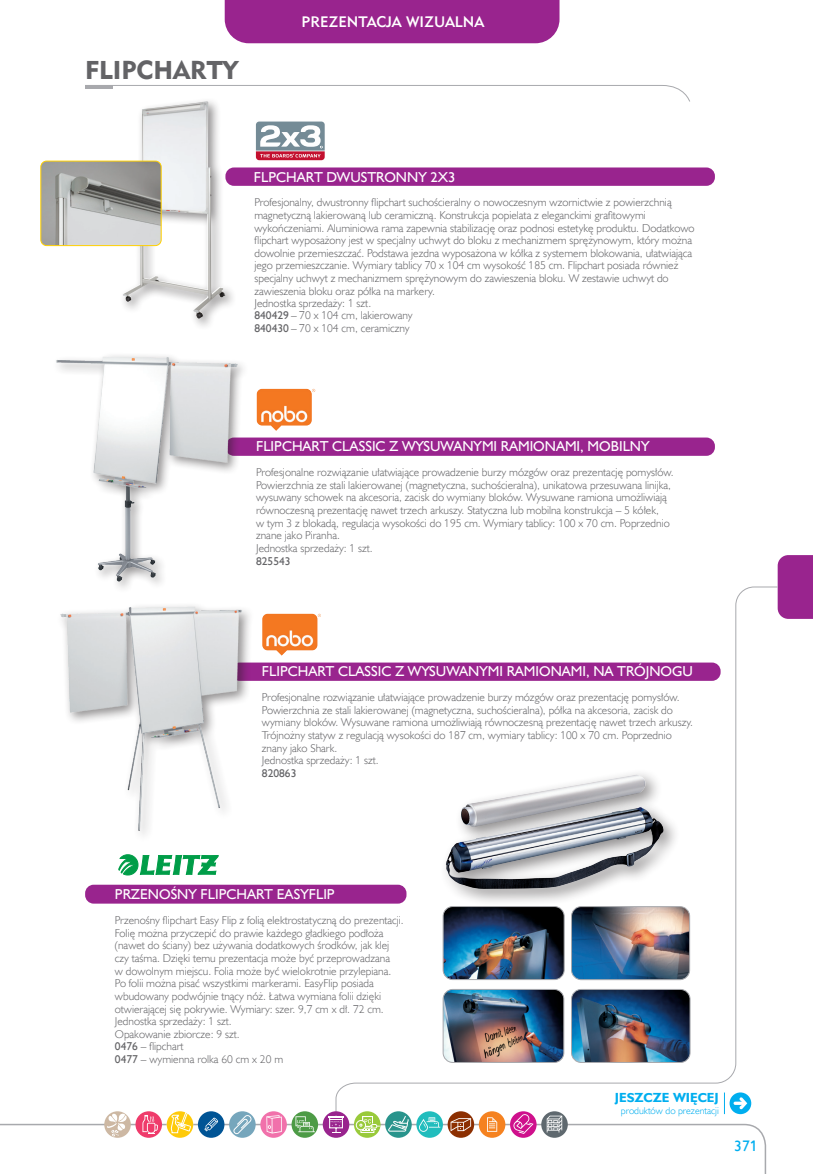
<style>
.page{position:relative;width:813px;height:1174px;background:#fff}
.page>*{position:absolute;margin:0;border:0;box-sizing:border-box;transform-origin:0 0}
.Rozdziały_nie_do_spisu{font:25.65px "Geometric 415 Blk EU";color:#636366}
.t1{font:15.3px "Humanst 521 EU";color:#00aeef}
.t2{font:15.15px "Geometric 415 Md EU";color:#fff}
.opis_produktów{font:14.4px "Humanst 521 EU";color:#fff}
.Nazwa_modułu_A{font:14.4px "Humanst 521 EU";color:#fff}
.t3{font:700 13.2px "Humanst 521 EU";color:#00aeef}
.opis_produktów-2{font:11.4px/12.6px "Humanst 521 Lt EU";color:#636366}
.opis_produktów-3{font:11.4px "Humanst 521 EU";color:#636366}
.t4{font:9.9px "Humanst 521 Lt EU";color:#00aeef}
.s1{font-family:"Humanst 521 EU"}
</style>
<div class="page">
<div style="left:224px;top:0;width:335px;height:43px;background:#99248e"></div>
<svg style="left:85px;top:85px;width:605px;height:17px"></svg>
<hr style="left:85px;top:86px;width:28px;height:3px;background:#a8a9ad">
<svg style="left:0;top:1123px;width:766px;height:51px"></svg>
<div style="left:777px;top:555px;width:35px;height:64px;background:#99248e"></div>
<svg style="left:335px;top:586px;width:443px;height:529px"></svg>
<div style="left:416px;top:1111px;width:26px;height:26px;background:#21bdbd;border-radius:50%"></div>
<svg style="left:419px;top:1117px;width:21px;height:14px"></svg>
<div style="left:510px;top:1111px;width:26px;height:26px;background:#cf108c;border-radius:50%"></div>
<svg style="left:513px;top:1114px;width:20px;height:20px"></svg>
<div style="left:478px;top:1111px;width:27px;height:26px;background:#f58220;border-radius:50%"></div>
<svg style="left:487px;top:1117px;width:10px;height:14px"></svg>
<svg style="left:447px;top:1111px;width:27px;height:26px"></svg>
<svg style="left:450px;top:1118px;width:21px;height:13px"></svg>
<div style="left:354px;top:1111px;width:26px;height:26px;background:#99ca3b;border-radius:50%"></div>
<div style="left:355px;top:1120px;width:11px;height:10px;border:1px solid #fff;border-radius:50%"></div>
<svg style="left:359px;top:1115px;width:21px;height:18px"></svg>
<div style="left:322px;top:1111px;width:27px;height:26px;background:#99248e;border-radius:50%"></div>
<svg style="left:328px;top:1115px;width:15px;height:18px"></svg>
<svg style="left:291px;top:1111px;width:27px;height:26px"></svg>
<svg style="left:295px;top:1116px;width:20px;height:16px"></svg>
<svg style="left:260px;top:1111px;width:27px;height:26px"></svg>
<svg style="left:266px;top:1115px;width:15px;height:18px"></svg>
<div style="left:229px;top:1111px;width:26px;height:26px;background:#76a6bc;border-radius:50%"></div>
<svg style="left:233px;top:1114px;width:19px;height:20px"></svg>
<div style="left:198px;top:1111px;width:26px;height:26px;background:#005495;border-radius:50%"></div>
<svg style="left:204px;top:1117px;width:14px;height:14px"></svg>
<svg style="left:385px;top:1111px;width:26px;height:26px"></svg>
<svg style="left:388px;top:1115px;width:20px;height:16px"></svg>
<div style="left:541px;top:1111px;width:26px;height:26px;background:#5f696f;border-radius:50%"></div>
<svg style="left:546px;top:1115px;width:16px;height:17px"></svg>
<svg style="left:167px;top:1111px;width:28px;height:33px"></svg>
<div style="left:135px;top:1111px;width:27px;height:26px;background:#ef3b6b;border-radius:50%"></div>
<svg style="left:142px;top:1115px;width:16px;height:18px"></svg>
<svg style="left:104px;top:1111px;width:27px;height:26px"></svg>
<svg style="left:107px;top:1113px;width:19px;height:23px"></svg>
<svg style="left:729px;top:1092px;width:21px;height:22px"></svg>
<svg style="left:733px;top:1097px;width:13px;height:12px"></svg>
<svg style="left:723px;top:1092px;width:1px;height:22px"></svg>
<div style="left:225px;top:437px;width:489px;height:19px;background:#99248e;border-radius:9px"></div>
<img style="left:256px;top:389px;width:59px;height:42px">
<div style="left:225px;top:167px;width:489px;height:19px;background:#99248e;border-radius:9px"></div>
<svg style="left:255px;top:121px;width:70px;height:40px"></svg>
<svg style="left:256px;top:122px;width:68px;height:38px"></svg>
<div style="left:118px;top:97px;width:120px;height:234px;background:#231f20;opacity:.5"></div>
<img style="left:122px;top:101px;width:103px;height:218px">
<img style="left:41px;top:161px;width:120px;height:85px">
<div style="left:41px;top:161px;width:120px;height:85px;border:1px solid #ffd000;border-radius:6px"></div>
<div style="left:231px;top:662px;width:489px;height:19px;background:#99248e;border-radius:9px"></div>
<img style="left:262px;top:613px;width:59px;height:43px">
<div style="left:52px;top:352px;width:197px;height:242px;background:#fff"></div>
<img style="left:56px;top:355px;width:184px;height:230px">
<img style="left:443px;top:907px;width:121px;height:72px">
<div style="left:442px;top:906px;width:122px;height:74px;border:1px solid #a8a9ad;border-radius:10px"></div>
<img style="left:443px;top:989px;width:120px;height:73px">
<div style="left:442px;top:989px;width:122px;height:74px;border:1px solid #a8a9ad;border-radius:10px"></div>
<img style="left:571px;top:989px;width:118px;height:73px">
<div style="left:570px;top:989px;width:120px;height:74px;border:1px solid #a8a9ad;border-radius:10px"></div>
<img style="left:571px;top:906px;width:118px;height:73px">
<div style="left:570px;top:906px;width:119px;height:74px;border:1px solid #a8a9ad;border-radius:10px"></div>
<svg style="left:118px;top:854px;width:100px;height:22px"></svg>
<div style="left:85px;top:884px;width:321px;height:19px;background:#99248e;border-radius:9px"></div>
<div style="left:454px;top:768px;width:209px;height:76px;background:#231f20;opacity:.5"></div>
<img style="left:461px;top:774px;width:184px;height:27px">
<div style="left:439px;top:801px;width:241px;height:106px;background:#231f20;opacity:.5"></div>
<img style="left:445px;top:807px;width:218px;height:82px">
<div style="left:56px;top:602px;width:199px;height:241px;background:#231f20;opacity:.5"></div>
<img style="left:56px;top:603px;width:189px;height:231px">
<p class="Rozdziały_nie_do_spisu" style="left:85px;top:54px;width:155px">FLIPCHARTY</p>
<h3 class="t2" style="left:301px;top:12px;width:184px">PREZENTACJA WIZUALNA</h3>
<p class="Nazwa_modułu_A" style="left:254px;top:168px;width:203px">FLPCHART DWUSTRONNY 2X3</p>
<p class="opis_produktów-2" style="left:254px;top:196px;width:441px">Profesjonalny, dwustronny flipchart suchościeralny o nowoczesnym wzornictwie z powierzchnią magnetyczną lakierowaną lub ceramiczną. Konstrukcja popielata z eleganckimi grafitowymi wykończeniami. Aluminiowa rama zapewnia stabilizację oraz podnosi estetykę produktu. Dodatkowo flipchart wyposażony jest w specjalny uchwyt do bloku z mechanizmem sprężynowym, który można dowolnie przemieszczać. Podstawa jezdna wyposażona w kółka z systemem blokowania, ułatwiająca jego przemieszczanie. Wymiary tablicy 70 x 104 cm wysokość 185 cm. Flipchart posiada również specjalny uchwyt z mechanizmem sprężynowym do zawieszenia bloku. W zestawie uchwyt do zawieszenia bloku oraz półka na markery.</p>
<p class="opis_produktów-2" style="left:254px;top:297px;width:118px">Jednostka sprzedaży: 1 szt.</p>
<p class="opis_produktów-2" style="left:254px;top:309px;width:160px"><span class="s1">840429</span> – 70 x 104 cm, lakierowany</p>
<p class="opis_produktów-2" style="left:254px;top:322px;width:157px"><span class="s1">840430</span> – 70 x 104 cm, ceramiczny</p>
<p class="opis_produktów" style="left:256px;top:437px;width:395px">FLIPCHART CLASSIC Z WYSUWANYMI RAMIONAMI, MOBILNY</p>
<p class="opis_produktów-2" style="left:256px;top:466px;width:419px">Profesjonalne rozwiązanie ułatwiające prowadzenie burzy mózgów oraz prezentację pomysłów.<br>Powierzchnia ze stali lakierowanej (magnetyczna, suchościeralna), unikatowa przesuwana linijka, wysuwany schowek na akcesoria, zacisk do wymiany bloków. Wysuwane ramiona umożliwiają równoczesną prezentację nawet trzech arkuszy. Statyczna lub mobilna konstrukcja – 5 kółek,<br>w tym 3 z blokadą, regulacja wysokości do 195 cm. Wymiary tablicy: 100 x 70 cm. Poprzednio znane jako Piranha.</p>
<p class="opis_produktów-2" style="left:256px;top:541px;width:118px">Jednostka sprzedaży: 1 szt.</p>
<p class="opis_produktów-3" style="left:256px;top:554px;width:36px">825543</p>
<p class="opis_produktów" style="left:262px;top:662px;width:432px">FLIPCHART CLASSIC Z WYSUWANYMI RAMIONAMI, NA TRÓJNOGU</p>
<p class="opis_produktów-2" style="left:262px;top:691px;width:432px">Profesjonalne rozwiązanie ułatwiające prowadzenie burzy mózgów oraz prezentację pomysłów.<br>Powierzchnia ze stali lakierowanej (magnetyczna, suchościeralna), półka na akcesoria, zacisk do wymiany bloków. Wysuwane ramiona umożliwiają równoczesną prezentację nawet trzech arkuszy.<br>Trójnożny statyw z regulacją wysokości do 187 cm, wymiary tablicy: 100 x 70 cm. Poprzednio znany jako Shark.</p>
<p class="opis_produktów-2" style="left:262px;top:754px;width:118px">Jednostka sprzedaży: 1 szt.</p>
<p class="opis_produktów-3" style="left:262px;top:766px;width:36px">820863</p>
<p class="opis_produktów" style="left:115px;top:885px;width:221px">PRZENOŚNY FLIPCHART EASYFLIP</p>
<p class="opis_produktów-2" style="left:115px;top:914px;width:290px">Przenośny flipchart Easy Flip z folią elektrostatyczną do prezentacji.<br>Folię można przyczepić do prawie każdego gładkiego podłoża (nawet do ściany) bez używania dodatkowych środków, jak klej czy taśma. Dzięki temu prezentacja może być przeprowadzana</p>
<p class="opis_produktów-2" style="left:115px;top:964px;width:278px">w dowolnym miejscu. Folia może być wielokrotnie przylepiana.<br>Po folii można pisać wszystkimi markerami. EasyFlip posiada wbudowany podwójnie tnący nóż. Łatwa wymiana folii dzięki otwierającej się pokrywie. Wymiary: szer. 9,7 cm x dł. 72 cm.</p>
<p class="opis_produktów-2" style="left:115px;top:1014px;width:118px">Jednostka sprzedaży: 1 szt.</p>
<p class="opis_produktów-2" style="left:115px;top:1027px;width:126px">Opakowanie zbiorcze: 9 szt.</p>
<p class="opis_produktów-2" style="left:115px;top:1040px;width:70px"><span class="s1">0476</span> – flipchart</p>
<p class="opis_produktów-2" style="left:115px;top:1052px;width:170px"><span class="s1">0477</span> – wymienna rolka 60 cm x 20 m</p>
<p class="t3" style="left:614px;top:1089px;width:105px">JESZCZE WIĘCEJ</p>
<p class="t4" style="left:620px;top:1104px;width:99px">produktów do prezentacji</p>
<h2 class="t1" style="left:734px;top:1136px;width:25px">371</h2>
</div>
